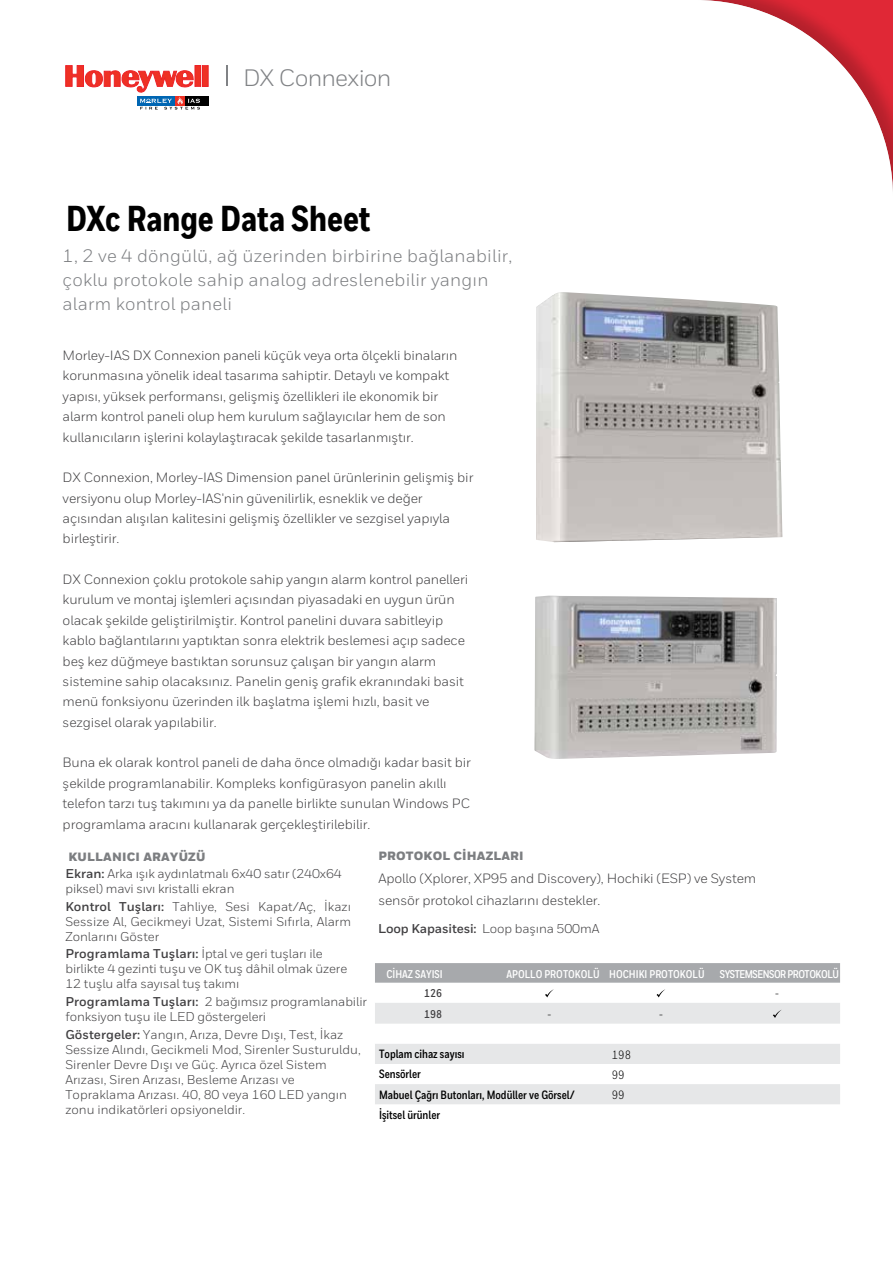
<style>
.page{position:relative;width:893px;height:1263px;background:#fff}
.page>*{position:absolute;margin:0;border:0;box-sizing:border-box;transform-origin:0 0}
.t1{font:800 36px "Honeywell Cond";letter-spacing:-.005em;color:#000}
.t2{font:23.7px "Honeywell Sans";letter-spacing:-.035em;color:#808285}
.t3{font:18px/24px "Honeywell Sans";letter-spacing:.01em;color:#7c7e81}
.t4{font:13.5px/20.4px "Honeywell Sans";letter-spacing:-.01em;color:#414042}
.t5{font:12.75px/15px "Honeywell Sans";color:#414042}
.t6{font:700 12.75px "Honeywell Sans";letter-spacing:-.01em;color:#414042}
.t7{font:700 12px/20.2px "Honeywell Cond";color:#000}
.t8{font:900 12px "Honeywell Sans";letter-spacing:.015em;color:#7c7e81}
.t9{font:12px/20.1px "Honeywell Cond";color:#000}
.t10{font:700 11.25px "Honeywell Cond";color:#fff}
.t11{font:700 11.25px "Honeywell Cond";letter-spacing:-.04em;color:#fff}
.t12{font:700 11.25px "Honeywell Cond";color:#414042}
.s1{font-weight:700}
.s2{font-weight:400}
</style>
<div class="page">
<hr style="left:226px;top:65px;width:2px;height:21px;background:#808285">
<div style="left:195px;top:65px;width:6px;height:22px;border:1px solid #ed2128"></div>
<div style="left:202px;top:66px;width:6px;height:20px;background:#ee3124"></div>
<div style="left:202px;top:65px;width:6px;height:22px;border:1px solid #ed2128"></div>
<div style="left:185px;top:96px;width:23px;height:10px;background:#000"></div>
<svg style="left:65px;top:65px;width:135px;height:45px"></svg>
<div style="left:375px;top:963px;width:465px;height:20px;background:#a7a9ac"></div>
<svg style="left:375px;top:1003px;width:465px;height:101px;fill:#e6e7e8"></svg>
<svg style="left:545px;top:989px;width:9px;height:8px"></svg>
<svg style="left:656px;top:989px;width:9px;height:8px"></svg>
<svg style="left:773px;top:1010px;width:9px;height:8px"></svg>
<img style="left:536px;top:292px;width:247px;height:250px">
<img style="left:534px;top:596px;width:243px;height:163px">
<h2 class="t2" style="left:243px;top:64px;width:150px">DX Connexion</h2>
<h1 class="t1" style="left:66px;top:196px;width:306px">DXc Range Data Sheet</h1>
<h3 class="t3" style="left:63px;top:244px;width:451px">1, 2 ve 4 döngülü, ağ üzerinden birbirine bağlanabilir, çoklu protokole sahip analog adreslenebilir yangın alarm kontrol paneli</h3>
<p class="t4" style="left:63px;top:345px;width:396px">Morley-IAS DX Connexion paneli küçük veya orta ölçekli binaların korunmasına yönelik ideal tasarıma sahiptir. Detaylı ve kompakt yapısı, yüksek performansı, gelişmiş özellikleri ile ekonomik bir alarm kontrol paneli olup hem kurulum sağlayıcılar hem de son kullanıcıların işlerini kolaylaştıracak şekilde tasarlanmıştır.</p>
<p class="t4" style="left:63px;top:467px;width:412px">DX Connexion, Morley-IAS Dimension panel ürünlerinin gelişmiş bir versiyonu olup Morley-IAS'nin güvenilirlik, esneklik ve değer açısından alışılan kalitesini gelişmiş özellikler ve sezgisel yapıyla birleştirir.</p>
<p class="t4" style="left:63px;top:569px;width:407px">DX Connexion çoklu protokole sahip yangın alarm kontrol panelleri kurulum ve montaj işlemleri açısından piyasadaki en uygun ürün olacak şekilde geliştirilmiştir. Kontrol panelini duvara sabitleyip kablo bağlantılarını yaptıktan sonra elektrik beslemesi açıp sadece beş kez düğmeye bastıktan sorunsuz çalışan bir yangın alarm sistemine sahip olacaksınız. Panelin geniş grafik ekranındaki basit menü fonksiyonu üzerinden ilk başlatma işlemi hızlı, basit ve sezgisel olarak yapılabilir.</p>
<p class="t4" style="left:63px;top:753px;width:410px">Buna ek olarak kontrol paneli de daha önce olmadığı kadar basit bir şekilde programlanabilir. Kompleks konfigürasyon panelin akıllı telefon tarzı tuş takımını ya da panelle birlikte sunulan Windows PC programlama aracını kullanarak gerçekleştirilebilir.</p>
<p class="t8" style="left:68px;top:849px;width:139px">KULLANICI ARAYÜZÜ</p>
<p class="t5" style="left:65px;top:866px;width:278px"><span class="s1">Ekran:</span> Arka ışık aydınlatmalı 6x40 satır (240x64 piksel) mavi sıvı kristalli ekran</p>
<p class="t5" style="left:65px;top:899px;width:287px;text-align:justify"><span class="s1">Kontrol Tuşları:</span> Tahliye, Sesi Kapat/Aç, İkazı Sessize Al, Gecikmeyi Uzat, Sistemi Sıfırla, Alarm Zonlarını Göster</p>
<p class="t5" style="left:65px;top:946px;width:283px"><span class="s1">Programlama Tuşları:</span> İptal ve geri tuşları ile birlikte 4 gezinti tuşu ve OK tuş dâhil olmak üzere<br>12 tuşlu alfa sayısal tuş takımı</p>
<p class="t5" style="left:65px;top:994px;width:303px"><span class="s1">Programlama Tuşları:</span> 2 bağımsız programlanabilir fonksiyon tuşu ile LED göstergeleri</p>
<p class="t5" style="left:65px;top:1027px;width:297px"><span class="s1">Göstergeler:</span> Yangın, Arıza, Devre Dışı, Test, İkaz Sessize Alındı, Gecikmeli Mod, Sirenler Susturuldu, Sirenler Devre Dışı ve Güç. Ayrıca özel Sistem Arızası, Siren Arızası, Besleme Arızası ve Topraklama Arızası. 40, 80 veya 160 LED yangın zonu indikatörleri opsiyoneldir.</p>
<p class="t8" style="left:378px;top:849px;width:147px">PROTOKOL CİHAZLARI</p>
<p class="t4" style="left:378px;top:867px;width:379px;line-height:22.6px">Apollo (Xplorer, XP95 and Discovery), Hochiki (ESP) ve System sensör protokol cihazlarını destekler.</p>
<p class="t6" style="left:378px;top:921px;width:223px">Loop Kapasitesi: <span class="s2">Loop başına 500mA</span></p>
<p class="t10" style="left:386px;top:967px;width:58px">CİHAZ SAYISI</p>
<p class="t10" style="left:506px;top:967px;width:200px">APOLLO PROTOKOLÜ HOCHIKI PROTOKOLÜ</p>
<p class="t11" style="left:720px;top:967px;width:121px">SYSTEMSENSOR PROTOKOLÜ</p>
<p class="t12" style="left:424px;top:986px;width:20px">126</p>
<p class="t9" style="left:775px;top:983px;width:5px">-</p>
<p class="t12" style="left:424px;top:1007px;width:20px">198</p>
<p class="t9" style="left:547px;top:1004px;width:5px">-</p>
<p class="t9" style="left:659px;top:1004px;width:5px">-</p>
<p class="t9" style="left:612px;top:1044px;width:21px">198<br>99</p>
<p class="t7" style="left:379px;top:1044px;width:197px">Toplam cihaz sayısı<br>Sensörler<br>Mabuel Çağrı Butonları, Modüller ve Görsel/<br>İşitsel ürünler</p>
<p class="t9" style="left:612px;top:1085px;width:14px">99</p>
</div>
